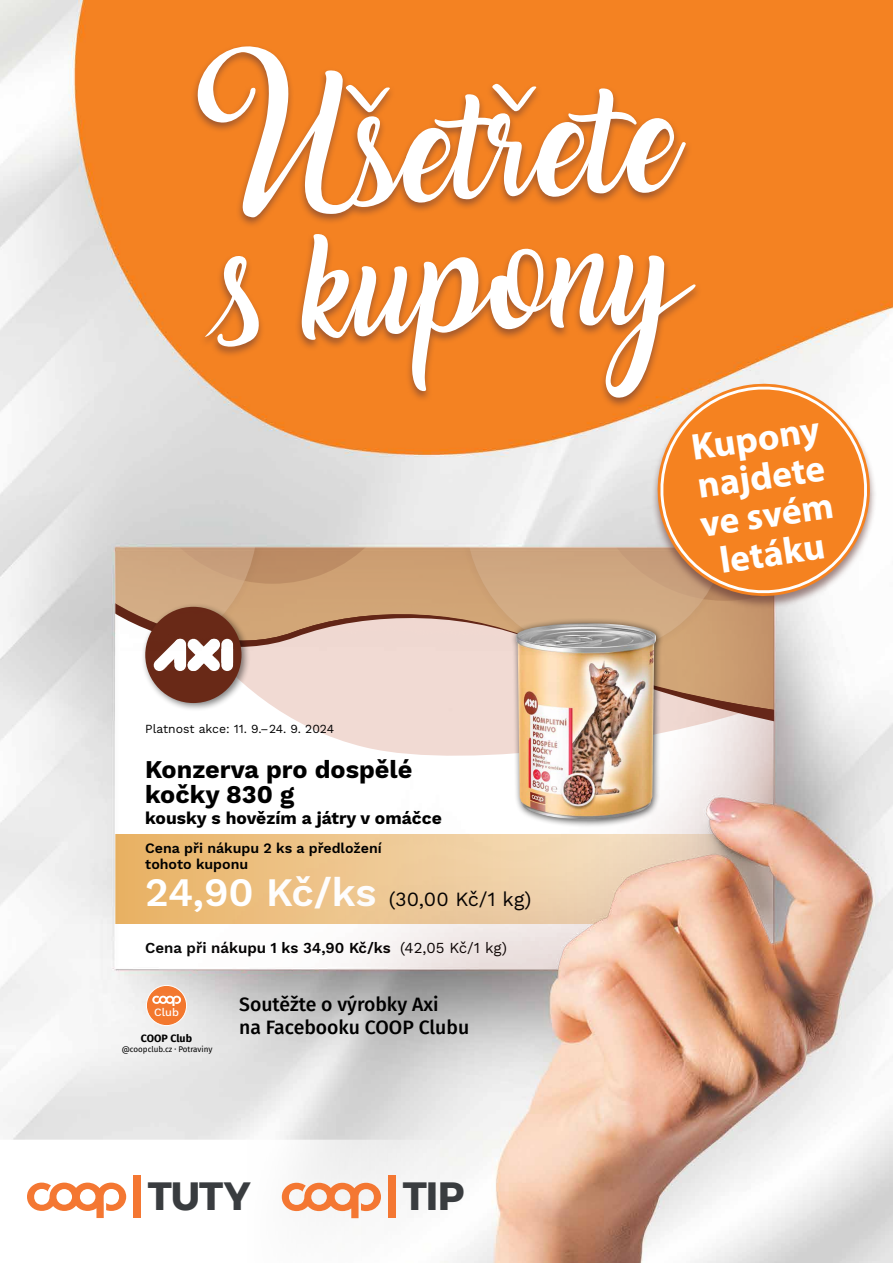
<style>
.page{position:relative;width:893px;height:1263px;background:#fff}
.page>*{position:absolute;margin:0;border:0;box-sizing:border-box;transform-origin:0 0}
.t1{font:700 39.3px "Montserrat";letter-spacing:-.025em;color:#393c3f}
.t2{font:700 37.42px/38.7px "Myriad Pro";color:#fff;text-align:center}
.t3{font:700 25.12px/25.3px "Work Sans";color:#000}
.t4{font:19.88px "Work Sans";color:#000}
.t5{font:500 19.42px/23.3px "Fira Sans";color:#000}
.t6{font:700 17.4px "Work Sans";color:#000}
.t7{font:600 15px "Work Sans";color:#000}
.t8{font:600 14.17px/15.8px "Work Sans";color:#000}
.t9{font:12.15px "Work Sans";color:#000}
.t10{font:500 11.02px "Work Sans";color:#fff}
.t11{font:700 10.65px "Fira Sans";color:#000}
.t12{font:8.02px "Fira Sans";color:#000}
.s1{font-weight:600;font-size:39.75px;color:#fff}
.s2{font-weight:400}
.s3{font-size:5.4px}
.s4{font-size:8.25px}
</style>
<div class="page">
<img style="left:0;top:0;width:893px;height:1263px">
<svg style="left:0;top:1140px;width:494px;height:123px"></svg>
<div style="left:651px;top:383px;width:226px;height:226px;background:#633936;opacity:.6"></div>
<svg style="left:650px;top:376px;width:227px;height:227px"></svg>
<svg style="left:657px;top:383px;width:214px;height:214px"></svg>
<div style="left:190px;top:44px;width:512px;height:365px;background:#633936;opacity:.6"></div>
<svg style="left:197px;top:46px;width:489px;height:171px"></svg>
<svg style="left:205px;top:256px;width:55px;height:91px"></svg>
<svg style="left:302px;top:234px;width:397px;height:164px"></svg>
<svg style="left:27px;top:1182px;width:99px;height:36px"></svg>
<div style="left:133px;top:1175px;width:8px;height:43px;background:#f47732"></div>
<svg style="left:282px;top:1183px;width:99px;height:35px"></svg>
<div style="left:388px;top:1175px;width:7px;height:43px;background:#f47732"></div>
<div style="left:66px;top:905px;width:202px;height:190px;background:#fff;opacity:.8"></div>
<svg style="left:152px;top:996px;width:29px;height:10px"></svg>
<p class="t9" style="left:145px;top:722px;width:190px">Platnost akce: 11. 9.–24. 9. 2024</p>
<h3 class="t3" style="left:145px;top:758px;width:269px">Konzerva pro dospělé kočky 830 g</h3>
<p class="t6" style="left:145px;top:808px;width:298px">kousky s hovězím a játry v omáčce</p>
<p class="t8" style="left:145px;top:841px;width:238px">Cena při nákupu 2 ks a předložení tohoto kuponu</p>
<h3 class="t4" style="left:145px;top:888px;width:388px"><span class="s1">24,90 Kč/ks</span> (30,00 Kč/1 kg)</h3>
<p class="t7" style="left:145px;top:939px;width:363px">Cena při nákupu 1 ks 34,90 Kč/ks <span class="s2">(42,05 Kč/1 kg)</span></p>
<p class="t10" style="left:154px;top:1005px;width:26px">Club</p>
<p class="t11" style="left:141px;top:1029px;width:53px">COOP Club</p>
<p class="t12" style="left:122px;top:1043px;width:92px">@coopclub.cz <span class="s3">•</span> Potravin<span class="s4">y</span></p>
<p class="t5" style="left:239px;top:991px;width:231px">Soutěžte o výrobky Axi<br>na Facebooku COOP Clubu</p>
<h1 class="t1" style="left:148px;top:1165px;width:104px">TUTY</h1>
<h1 class="t1" style="left:403px;top:1165px;width:63px">TIP</h1>
<h2 class="t2" style="left:687px;top:427px;width:136px;rotate:-8deg">Kupony najdete ve svém letáku</h2>
</div>
